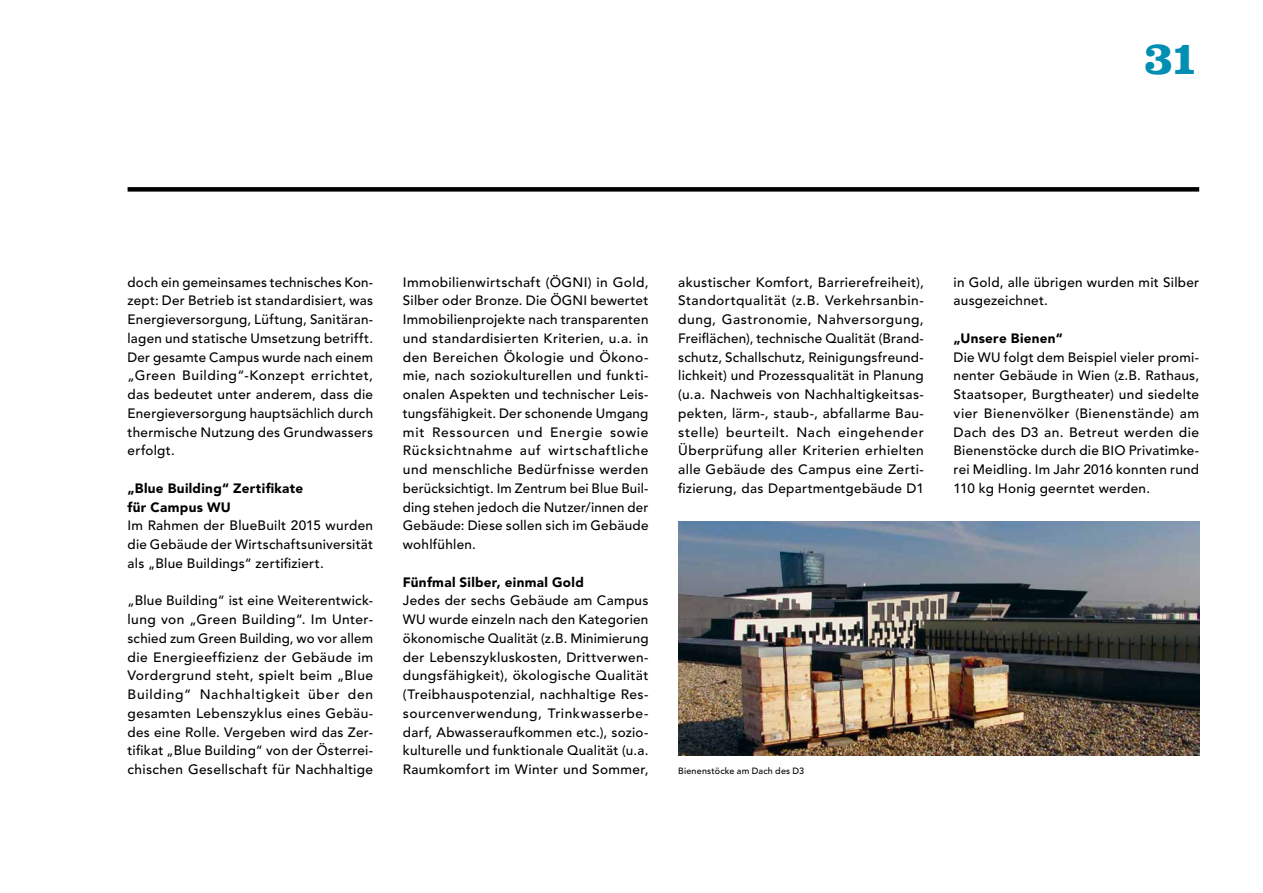
<style>
.page{position:relative;width:1263px;height:893px;background:#fff}
.page>*{position:absolute;margin:0;border:0;box-sizing:border-box;transform-origin:0 0}
.t1{font:700 48px "Clarendon LT Std";color:#008fb3}
.t2{font:500 13.5px/18.8px "Avenir LT Std";letter-spacing:.02em;color:#000;text-align:justify}
.t3{font:900 13.5px/18.8px "Avenir LT Std";letter-spacing:.02em;color:#000}
.t4{font:500 9px "Avenir LT Std";letter-spacing:.02em;color:#000}
</style>
<div class="page">
<div style="left:128px;top:187px;width:1071px;height:5px;background:#000"></div>
<img style="left:678px;top:521px;width:521px;height:234px">
<h1 class="t1" style="left:1144px;top:29px;width:57px">31</h1>
<p class="t2" style="left:128px;top:273px;width:247px">doch ein gemeinsames technisches Kon&shy;zept: Der Betrieb ist standardisiert, was Energieversorgung, Lüftung, Sanitäran&shy;lagen und statische Umsetzung betrifft.<br>Der gesamte Campus wurde nach einem „Green Building“-Konzept errichtet, das bedeutet unter anderem, dass die Energieversorgung hauptsächlich durch thermische Nutzung des Grundwassers erfolgt.</p>
<p class="t3" style="left:128px;top:479px;width:177px">„Blue Building“ Zertifikate für Campus WU</p>
<p class="t2" style="left:128px;top:517px;width:247px">Im Rahmen der BlueBuilt 2015 wurden die Gebäude der Wirtschaftsuniversität als „Blue Buildings“ zertifiziert.</p>
<p class="t2" style="left:128px;top:592px;width:247px">„Blue Building“ ist eine Weiterentwick&shy;lung von „Green Building“. Im Unter&shy;schied zum Green Building, wo vor allem die Energieeffizienz der Gebäude im Vordergrund steht, spielt beim „Blue Building“ Nachhaltigkeit über den gesamten Lebenszyklus eines Gebäu&shy;des eine Rolle. Vergeben wird das Zer&shy;tifikat „Blue Building“ von der Österrei&shy;chischen Gesellschaft für Nachhaltige</p>
<p class="t2" style="left:403px;top:273px;width:247px">Immobilienwirtschaft (ÖGNI) in Gold, Silber oder Bronze. Die ÖGNI bewertet Immobilienprojekte nach transparenten und standardisierten Kriterien, u.a. in den Bereichen Ökologie und Ökono&shy;mie, nach soziokulturellen und funkti&shy;onalen Aspekten und technischer Leis&shy;tungsfähigkeit. Der schonende Umgang mit Ressourcen und Energie sowie Rücksichtnahme auf wirtschaftliche und menschliche Bedürfnisse werden berücksichtigt. Im Zentrum bei Blue Buil&shy;ding stehen jedoch die Nutzer/innen der Gebäude: Diese sollen sich im Gebäude wohlfühlen.</p>
<p class="t3" style="left:403px;top:573px;width:182px">Fünfmal Silber, einmal Gold</p>
<p class="t2" style="left:403px;top:592px;width:247px">Jedes der sechs Gebäude am Campus WU wurde einzeln nach den Kategorien ökonomische Qualität (z.B. Minimierung der Lebenszykluskosten, Drittverwen&shy;dungsfähigkeit), ökologische Qualität (Treibhauspotenzial, nachhaltige Res&shy;sourcenverwendung, Trinkwasserbe&shy;darf, Abwasseraufkommen etc.), sozio&shy;kulturelle und funktionale Qualität (u.a.<br>Raumkomfort im Winter und Sommer,</p>
<p class="t2" style="left:678px;top:273px;width:247px">akustischer Komfort, Barrierefreiheit), Standortqualität (z.B. Verkehrsanbin&shy;dung, Gastronomie, Nahversorgung, Freiflächen), technische Qualität (Brand&shy;schutz, Schallschutz, Reinigungsfreund&shy;lichkeit) und Prozessqualität in Planung (u.a. Nachweis von Nachhaltigkeitsas&shy;pekten, lärm-, staub-, abfallarme Bau&shy;stelle) beurteilt. Nach eingehender Überprüfung aller Kriterien erhielten alle Gebäude des Campus eine Zerti&shy;fizierung, das Departmentgebäude D1</p>
<p class="t2" style="left:954px;top:273px;width:247px">in Gold, alle übrigen wurden mit Silber ausgezeichnet.</p>
<p class="t3" style="left:954px;top:329px;width:111px">„Unsere Bienen“</p>
<p class="t2" style="left:954px;top:348px;width:247px">Die WU folgt dem Beispiel vieler promi&shy;nenter Gebäude in Wien (z.B. Rathaus, Staatsoper, Burgtheater) und siedelte vier Bienenvölker (Bienenstände) am Dach des D3 an. Betreut werden die Bienenstöcke durch die BIO Privatimke&shy;rei Meidling. Im Jahr 2016 konnten rund 110 kg Honig geerntet werden.</p>
<p class="t4" style="left:678px;top:766px;width:127px">Bienenstöcke am Dach des D3</p>
</div>
